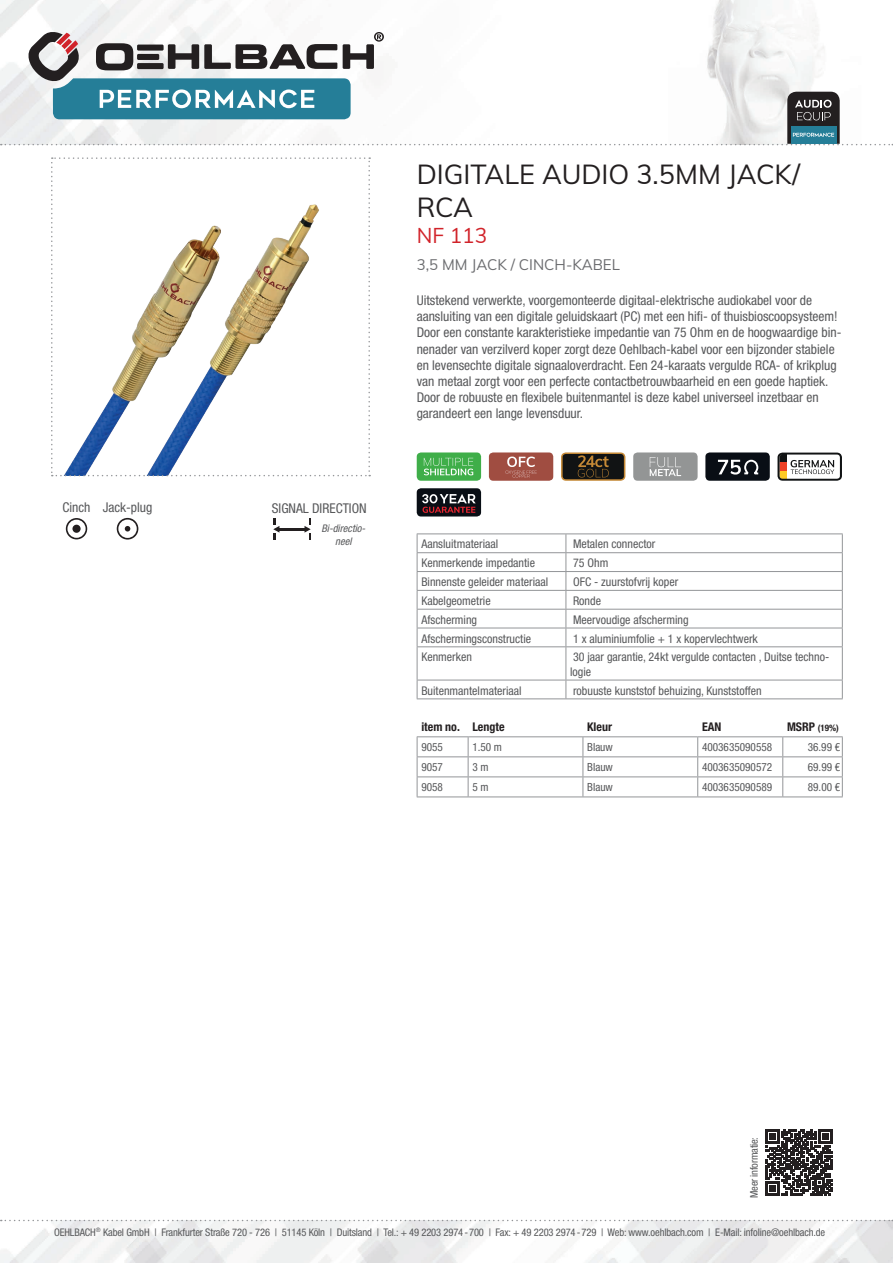
<style>
.page{position:relative;width:893px;height:1263px;background:#fff}
.page>*{position:absolute;margin:0;border:0;box-sizing:border-box;transform-origin:0 0}
.t1{font:27px/32.4px "Muli";color:#231f20}
.t2{font:21px "Muli";color:#d1232a}
.t3{font:15px "Muli";color:#6c6d70}
.t4{font:condensed 13.5px/16.2px "Helvetica Neue LTW1 G";color:#57585a}
.t5{font:condensed 12px/14.4px "Helvetica Neue LTW1 G";color:#57585a}
.t6{font:700 condensed 12px "Helvetica Neue LTW1 G";color:#231f20}
.t7{font:condensed 11.25px "Helvetica Neue LTW1 G";color:#57585a}
.t8{font:condensed 10.5px "Helvetica Neue LTW1 G";letter-spacing:-.01em;color:#57585a}
.t9{font:italic condensed 10.5px/12.6px "Helvetica Neue LTW1 G";color:#57585a;text-align:center}
.t10{font:700 condensed 9px "Helvetica Neue LTW1 G";color:#231f20}
.s1{font-size:12px}
</style>
<div class="page">
<img style="left:0;top:1220px;width:893px;height:43px">
<img style="left:0;top:0;width:818px;height:145px">
<svg style="left:1px;top:1220px;width:892px;height:1px"></svg>
<svg style="left:51px;top:157px;width:319px;height:319px"></svg>
<div style="left:417px;top:452px;width:64px;height:29px;background:#3fae49;border-radius:4px"></div>
<svg style="left:424px;top:458px;width:49px;height:17px"></svg>
<div style="left:417px;top:488px;width:64px;height:28px;background:#090e15;border-radius:4px"></div>
<svg style="left:422px;top:494px;width:54px;height:19px"></svg>
<div style="left:489px;top:452px;width:64px;height:29px;background:#a04d41;border-radius:4px"></div>
<svg style="left:505px;top:457px;width:32px;height:21px"></svg>
<svg style="left:561px;top:452px;width:64px;height:29px;background:#433723"></svg>
<div style="left:633px;top:452px;width:65px;height:29px;background:#939595;border-radius:4px"></div>
<svg style="left:650px;top:457px;width:31px;height:19px"></svg>
<div style="left:705px;top:452px;width:65px;height:29px;background:#090e15;border-radius:4px"></div>
<svg style="left:718px;top:460px;width:40px;height:15px"></svg>
<svg style="left:778px;top:453px;width:64px;height:28px"></svg>
<svg style="left:66px;top:518px;width:21px;height:21px"></svg>
<div style="left:72px;top:525px;width:9px;height:8px;background:#231f20;border-radius:50%"></div>
<svg style="left:117px;top:518px;width:21px;height:22px"></svg>
<hr style="left:279px;top:528px;width:26px;height:3px;background:#231f20">
<svg style="left:273px;top:518px;width:6px;height:21px"></svg>
<svg style="left:304px;top:518px;width:7px;height:21px"></svg>
<svg style="left:766px;top:1129px;width:66px;height:67px"></svg>
<svg style="left:1px;top:31px;width:892px;height:114px"></svg>
<svg style="left:417px;top:737px;width:426px;height:59px"></svg>
<hr style="left:417px;top:796px;width:51px;height:1px;background:#939598">
<hr style="left:468px;top:796px;width:115px;height:1px;background:#939598">
<hr style="left:583px;top:796px;width:115px;height:1px;background:#939598">
<hr style="left:698px;top:796px;width:85px;height:1px;background:#939598">
<hr style="left:783px;top:796px;width:60px;height:1px;background:#939598">
<hr style="left:417px;top:736px;width:51px;height:1px;background:#939598">
<hr style="left:468px;top:736px;width:115px;height:1px;background:#939598">
<hr style="left:583px;top:736px;width:115px;height:1px;background:#939598">
<hr style="left:698px;top:736px;width:85px;height:1px;background:#939598">
<hr style="left:783px;top:736px;width:60px;height:1px;background:#939598">
<hr style="left:417px;top:533px;width:149px;height:1px;background:#939598">
<hr style="left:566px;top:533px;width:277px;height:1px;background:#939598">
<svg style="left:417px;top:534px;width:426px;height:112px"></svg>
<hr style="left:417px;top:646px;width:149px;height:1px;background:#939598">
<hr style="left:417px;top:647px;width:1px;height:33px;background:#939598">
<hr style="left:566px;top:646px;width:277px;height:1px;background:#939598">
<hr style="left:566px;top:647px;width:1px;height:33px;background:#939598">
<hr style="left:842px;top:647px;width:1px;height:33px;background:#939598">
<hr style="left:417px;top:680px;width:149px;height:1px;background:#939598">
<svg style="left:417px;top:680px;width:1px;height:18px"></svg>
<hr style="left:566px;top:680px;width:277px;height:1px;background:#939598">
<svg style="left:566px;top:680px;width:1px;height:18px"></svg>
<svg style="left:842px;top:680px;width:1px;height:18px"></svg>
<hr style="left:417px;top:698px;width:149px;height:1px;background:#939598">
<hr style="left:566px;top:698px;width:277px;height:1px;background:#939598">
<p class="t4" style="left:63px;top:499px;width:91px">Cinch Jack-plug</p>
<p class="t4" style="left:272px;top:500px;width:96px">SIGNAL DIRECTION</p>
<p class="t9" style="left:321px;top:522px;width:48px">Bi-directio&shy;neel</p>
<h1 class="t1" style="left:417px;top:157px;width:385px">DIGITALE AUDIO 3.5MM JACK/<br>RCA</h1>
<h2 class="t2" style="left:417px;top:221px;width:72px">NF 113</h2>
<p class="t3" style="left:417px;top:254px;width:205px">3,5 MM JACK / CINCH-KABEL</p>
<p class="t4" style="left:417px;top:292px;width:426px">Uitstekend verwerkte, voorgemonteerde digitaal-elektrische audiokabel voor de aansluiting van een digitale geluidskaart (PC) met een hifi- of thuisbioscoopsysteem!<br>Door een constante karakteristieke impedantie van 75 Ohm en de hoogwaardige bin&shy;nenader van verzilverd koper zorgt deze Oehlbach-kabel voor een bijzonder stabiele en levensechte digitale signaaloverdracht. Een 24-karaats vergulde RCA- of krikplug van metaal zorgt voor een perfecte contactbetrouwbaarheid en een goede haptiek.<br>Door de robuuste en flexibele buitenmantel is deze kabel universeel inzetbaar en garandeert een lange levensduur.</p>
<p class="t5" style="left:421px;top:537px;width:78px">Aansluitmateriaal</p>
<p class="t5" style="left:573px;top:537px;width:84px">Metalen connector</p>
<p class="t5" style="left:421px;top:556px;width:115px">Kenmerkende impedantie</p>
<p class="t5" style="left:573px;top:556px;width:37px">75 Ohm</p>
<p class="t5" style="left:421px;top:575px;width:128px">Binnenste geleider materiaal</p>
<p class="t5" style="left:573px;top:575px;width:107px">OFC - zuurstofvrij koper</p>
<p class="t5" style="left:421px;top:593px;width:71px">Kabelgeometrie</p>
<p class="t5" style="left:573px;top:593px;width:29px">Ronde</p>
<p class="t5" style="left:421px;top:612px;width:57px">Afscherming</p>
<p class="t5" style="left:573px;top:612px;width:117px">Meervoudige afscherming</p>
<p class="t5" style="left:421px;top:631px;width:111px">Afschermingsconstructie</p>
<p class="t5" style="left:573px;top:631px;width:186px">1 x aluminiumfolie + 1 x kopervlechtwerk</p>
<p class="t5" style="left:421px;top:650px;width:52px">Kenmerken</p>
<p class="t5" style="left:570px;top:650px;width:261px">30 jaar garantie, 24kt vergulde contacten , Duitse techno&shy;logie</p>
<p class="t5" style="left:421px;top:683px;width:102px">Buitenmantelmateriaal</p>
<p class="t5" style="left:573px;top:683px;width:190px">robuuste kunststof behuizing, Kunststoffen</p>
<p class="t6" style="left:421px;top:719px;width:85px">item no. Lengte</p>
<p class="t6" style="left:587px;top:719px;width:26px">Kleur</p>
<p class="t6" style="left:702px;top:719px;width:21px">EAN</p>
<p class="t10" style="left:787px;top:722px;width:53px"><span class="s1">MSRP</span> (19%)</p>
<p class="t7" style="left:421px;top:740px;width:23px">9055</p>
<p class="t7" style="left:472px;top:740px;width:31px">1.50 m</p>
<p class="t7" style="left:587px;top:740px;width:27px">Blauw</p>
<p class="t7" style="left:702px;top:740px;width:72px">4003635090558</p>
<p class="t7" style="left:808px;top:740px;width:34px">36.99 €</p>
<p class="t7" style="left:421px;top:760px;width:23px">9057</p>
<p class="t7" style="left:472px;top:760px;width:18px">3 m</p>
<p class="t7" style="left:587px;top:760px;width:27px">Blauw</p>
<p class="t7" style="left:702px;top:760px;width:72px">4003635090572</p>
<p class="t7" style="left:808px;top:760px;width:34px">69.99 €</p>
<p class="t7" style="left:421px;top:780px;width:23px">9058</p>
<p class="t7" style="left:472px;top:780px;width:18px">5 m</p>
<p class="t7" style="left:587px;top:780px;width:27px">Blauw</p>
<p class="t7" style="left:702px;top:780px;width:72px">4003635090589</p>
<p class="t7" style="left:808px;top:780px;width:34px">89.00 €</p>
<p class="t8" style="left:748px;top:1198px;width:63px;rotate:-90deg">Meer informatie:</p>
<p class="t8" style="left:54px;top:1226px;width:773px">OEHLBACH<sup>®</sup> Kabel GmbH | Frankfurter Straße 720 - 726 | 51145 Köln | Duitsland | Tel.: + 49 2203 2974-700 | Fax: + 49 2203 2974-729 | Web: www.oehlbach.com | E-Mail: infoline@oehlbach.de</p>
</div>
